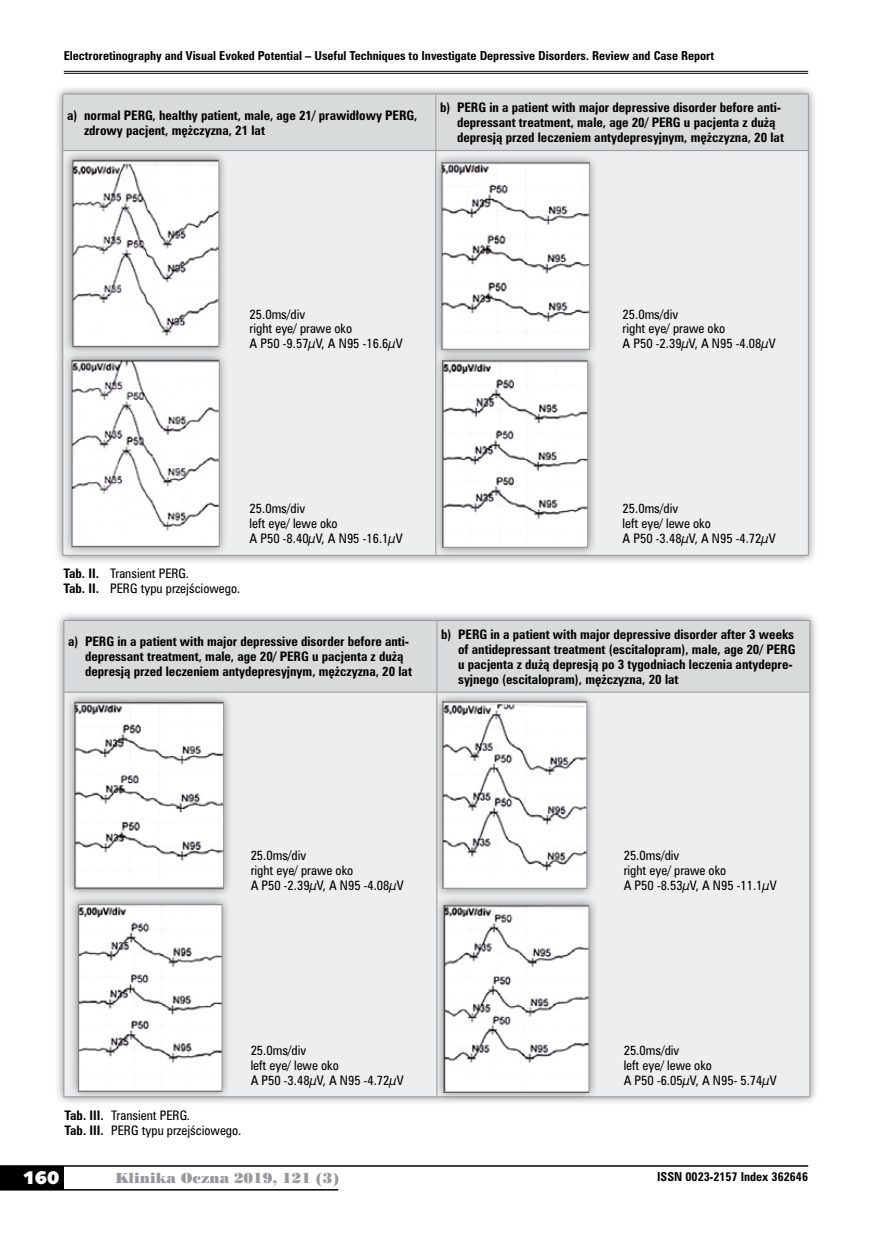
<style>
.page{position:relative;width:872px;height:1234px;background:#fff}
.page>*{position:absolute;margin:0;border:0;box-sizing:border-box;transform-origin:0 0}
.t1{font:18px "Humanst 531 U Blk PL";color:#fff}
.t2{font:13.5px "Poster Bodoni PL";color:#98989c}
.t3{font:700 12px/15px "Zurich Cn PL";color:#000}
.t4{font:12px/15px "Zurich Cn PL";color:#000}
.t5{font:700 11.25px "Zurich Cn PL";color:#000}
.s1{font-weight:700}
</style>
<div class="page">
<div style="left:0;top:1165px;width:64px;height:24px;background:#000"></div>
<hr style="left:0;top:1164px;width:808px;height:2px;background:#000">
<hr style="left:0;top:1188px;width:338px;height:2px;background:#000">
<hr style="left:64px;top:71px;width:744px;height:1px;background:#000">
<hr style="left:64px;top:73px;width:744px;height:1px;background:#000">
<div style="left:53px;top:85px;width:765px;height:480px;background:#000;opacity:.45"></div>
<div style="left:63px;top:95px;width:745px;height:55px;background:#d8dbdc"></div>
<div style="left:228px;top:151px;width:580px;height:404px;background:#edeeef"></div>
<hr style="left:435px;top:94px;width:1px;height:56px;background:#98989c">
<hr style="left:435px;top:151px;width:1px;height:404px;background:#98989c">
<hr style="left:62px;top:151px;width:1px;height:404px;background:#98989c">
<hr style="left:808px;top:151px;width:1px;height:404px;background:#98989c">
<hr style="left:62px;top:555px;width:374px;height:1px;background:#98989c">
<hr style="left:436px;top:555px;width:372px;height:1px;background:#98989c">
<hr style="left:62px;top:94px;width:374px;height:1px;background:#98989c">
<hr style="left:62px;top:94px;width:1px;height:56px;background:#98989c">
<hr style="left:436px;top:94px;width:372px;height:1px;background:#98989c">
<hr style="left:808px;top:94px;width:1px;height:56px;background:#98989c">
<hr style="left:62px;top:150px;width:374px;height:1px;background:#98989c">
<hr style="left:436px;top:150px;width:372px;height:1px;background:#98989c">
<div style="left:63px;top:151px;width:165px;height:205px;background:#000;opacity:.45"></div>
<img style="left:74px;top:162px;width:143px;height:183px">
<div style="left:72px;top:160px;width:147px;height:187px;border:1px solid #98989c"></div>
<div style="left:62px;top:351px;width:167px;height:205px;background:#000;opacity:.45"></div>
<img style="left:73px;top:362px;width:144px;height:183px">
<div style="left:71px;top:360px;width:148px;height:187px;border:1px solid #98989c"></div>
<div style="left:432px;top:153px;width:166px;height:206px;background:#000;opacity:.45"></div>
<img style="left:443px;top:164px;width:144px;height:183px">
<div style="left:441px;top:162px;width:148px;height:187px;border:1px solid #98989c"></div>
<div style="left:433px;top:351px;width:164px;height:205px;background:#000;opacity:.45"></div>
<img style="left:444px;top:362px;width:142px;height:183px">
<div style="left:442px;top:360px;width:146px;height:187px;border:1px solid #98989c"></div>
<div style="left:54px;top:611px;width:765px;height:494px;background:#000;opacity:.45"></div>
<div style="left:64px;top:621px;width:745px;height:70px;background:#d8dbdc"></div>
<div style="left:64px;top:692px;width:745px;height:404px;background:#edeeef"></div>
<hr style="left:436px;top:620px;width:1px;height:71px;background:#98989c">
<hr style="left:63px;top:692px;width:1px;height:404px;background:#98989c">
<hr style="left:809px;top:692px;width:1px;height:404px;background:#98989c">
<hr style="left:63px;top:1096px;width:374px;height:1px;background:#98989c">
<hr style="left:437px;top:1096px;width:373px;height:1px;background:#98989c">
<hr style="left:63px;top:620px;width:374px;height:1px;background:#98989c">
<hr style="left:63px;top:620px;width:1px;height:71px;background:#98989c">
<hr style="left:437px;top:620px;width:373px;height:1px;background:#98989c">
<hr style="left:809px;top:620px;width:1px;height:71px;background:#98989c">
<hr style="left:63px;top:691px;width:374px;height:1px;background:#98989c">
<hr style="left:437px;top:691px;width:373px;height:1px;background:#98989c">
<div style="left:65px;top:692px;width:168px;height:206px;background:#000;opacity:.45"></div>
<img style="left:76px;top:703px;width:146px;height:183px">
<div style="left:74px;top:701px;width:150px;height:187px;border:1px solid #98989c"></div>
<div style="left:69px;top:895px;width:162px;height:205px;background:#000;opacity:.45"></div>
<img style="left:80px;top:906px;width:140px;height:183px">
<div style="left:78px;top:904px;width:144px;height:187px;border:1px solid #98989c"></div>
<div style="left:433px;top:692px;width:163px;height:205px;background:#000;opacity:.45"></div>
<img style="left:444px;top:703px;width:141px;height:183px">
<div style="left:442px;top:701px;width:145px;height:187px;border:1px solid #98989c"></div>
<div style="left:435px;top:895px;width:163px;height:206px;background:#000;opacity:.45"></div>
<img style="left:445px;top:906px;width:142px;height:183px">
<div style="left:443px;top:904px;width:146px;height:187px;border:1px solid #98989c"></div>
<p class="t5" style="left:64px;top:48px;width:652px">Electroretinography and Visual Evoked Potential – Useful Techniques to Investigate Depressive Disorders. Review and Case Report</p>
<p class="t3" style="left:84px;top:107px;width:335px;text-indent:-17px">a) normal PERG, healthy patient, male, age 21/ prawidłowy PERG, zdrowy pacjent, mężczyzna, 21 lat</p>
<p class="t3" style="left:457px;top:100px;width:328px;text-indent:-17px">b) PERG in a patient with major depressive disorder before anti&shy;depressant treatment, male, age 20/ PERG u pacjenta z dużą depresją przed leczeniem antydepresyjnym, mężczyzna, 20 lat</p>
<p class="t4" style="left:250px;top:306px;width:154px">25.0ms/div<br>right eye/ prawe oko<br>A P50 -9.57μV, A N95 -16.6μV</p>
<p class="t4" style="left:63px;top:565px;width:178px"><span class="s1">Tab. II.</span> Transient PERG.<br><span class="s1">Tab. II.</span> PERG typu przejściowego.</p>
<p class="t4" style="left:250px;top:501px;width:154px">25.0ms/div<br>left eye/ lewe oko<br>A P50 -8.40μV, A N95 -16.1μV</p>
<p class="t4" style="left:622px;top:306px;width:154px">25.0ms/div<br>right eye/ prawe oko<br>A P50 -2.39μV, A N95 -4.08μV</p>
<p class="t4" style="left:622px;top:501px;width:154px">25.0ms/div<br>left eye/ lewe oko<br>A P50 -3.48μV, A N95 -4.72μV</p>
<p class="t3" style="left:85px;top:633px;width:328px;text-indent:-17px">a) PERG in a patient with major depressive disorder before anti&shy;depressant treatment, male, age 20/ PERG u pacjenta z dużą depresją przed leczeniem antydepresyjnym, mężczyzna, 20 lat</p>
<p class="t3" style="left:458px;top:626px;width:339px;text-indent:-17px">b) PERG in a patient with major depressive disorder after 3 weeks of antidepressant treatment (escitalopram), male, age 20/ PERG u pacjenta z dużą depresją po 3 tygodniach leczenia antydepre&shy;syjnego (escitalopram), mężczyzna, 20 lat</p>
<p class="t4" style="left:251px;top:847px;width:154px">25.0ms/div<br>right eye/ prawe oko<br>A P50 -2.39μV, A N95 -4.08μV</p>
<p class="t4" style="left:65px;top:1106px;width:178px"><span class="s1">Tab. III.</span> Transient PERG.<br><span class="s1">Tab. III.</span> PERG typu przejściowego.</p>
<p class="t4" style="left:251px;top:1042px;width:154px">25.0ms/div<br>left eye/ lewe oko<br>A P50 -3.48μV, A N95 -4.72μV</p>
<p class="t4" style="left:623px;top:847px;width:154px">25.0ms/div<br>right eye/ prawe oko<br>A P50 -8.53μV, A N95 -11.1μV</p>
<p class="t4" style="left:623px;top:1042px;width:154px">25.0ms/div<br>left eye/ lewe oko<br>A P50 -6.05μV, A N95- 5.74μV</p>
<h1 class="t1" style="left:23px;top:1165px;width:38px">160</h1>
<p class="t2" style="left:115px;top:1168px;width:225px">Klinika Oczna 2019, 121 (3)</p>
<p class="t5" style="left:657px;top:1168px;width:152px">ISSN 0023-2157 Index 362646</p>
</div>
